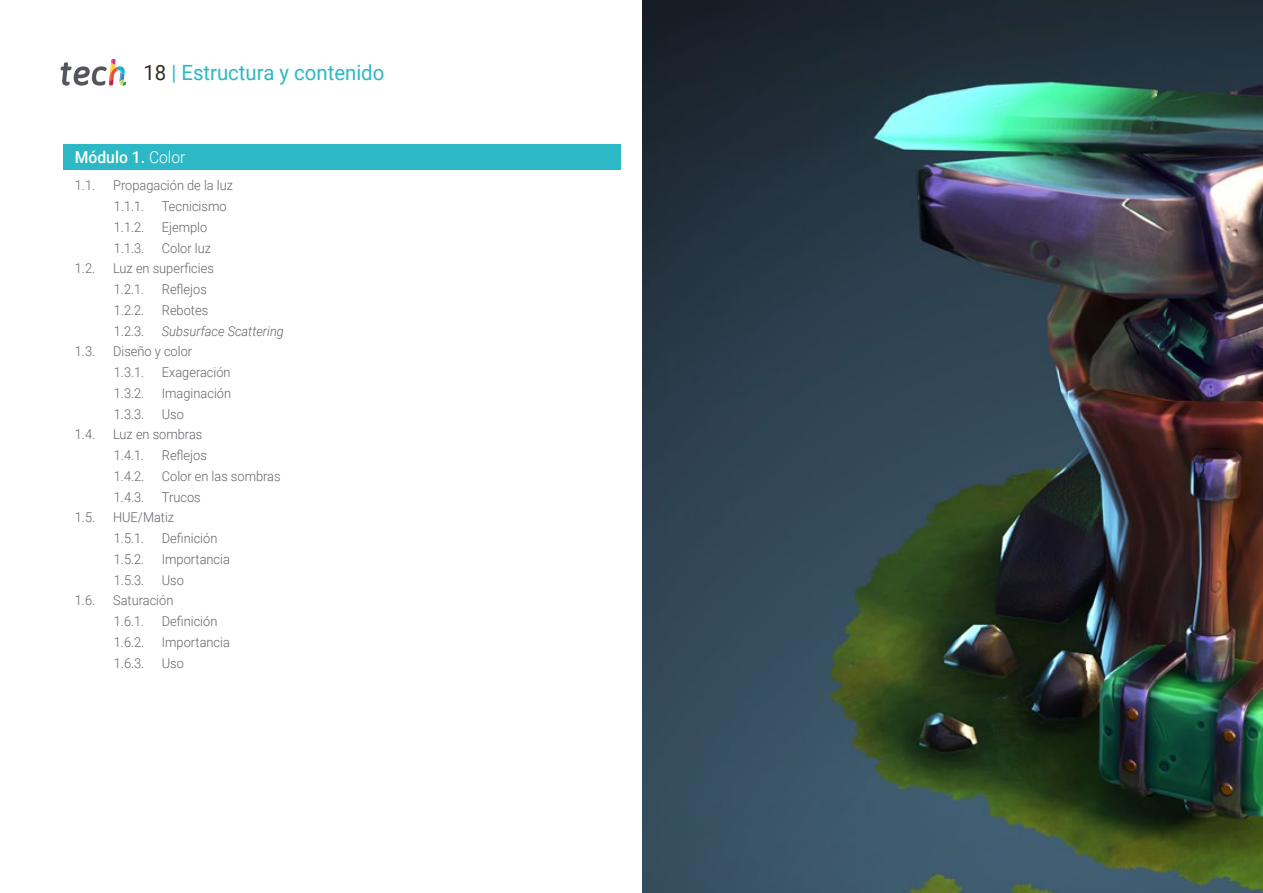
<style>
.page{position:relative;width:1263px;height:893px;background:#fff}
.page>*{position:absolute;margin:0;border:0;box-sizing:border-box;transform-origin:0 0}
.t1{font:21px "Roboto";color:#2db8c5}
.t2{font:500 16.5px "Roboto";color:#fff;scale:.95 1}
.t3{font:300 13.5px/20.7px "Roboto";color:#61646a;scale:.95 1}
.t4{font:italic 300 13.5px "Roboto";color:#61646a;scale:.95 1}
.s1{color:#312e20}
.s2{font-weight:300}
</style>
<div class="page">
<div style="left:64px;top:145px;width:557px;height:25px;background:#2db8c5"></div>
<svg style="left:61px;top:59px;width:65px;height:27px"></svg>
<img style="left:642px;top:0;width:621px;height:893px">
<h1 class="t1" style="left:144px;top:57px;width:242px"><span class="s1">18</span> | Estructura y contenido</h1>
<p class="t2" style="left:75px;top:146px;width:118px">Módulo 1. <span class="s2">Color</span></p>
<p class="t3" style="left:75px;top:175px;width:23px">1.1.</p>
<p class="t3" style="left:113px;top:175px;width:128px">Propagación de la luz<br>1.1.1.</p>
<p class="t3" style="left:162px;top:196px;width:70px">Tecnicismo</p>
<p class="t3" style="left:114px;top:216px;width:34px">1.1.2.</p>
<p class="t3" style="left:162px;top:216px;width:49px">Ejemplo</p>
<p class="t3" style="left:114px;top:237px;width:34px">1.1.3.</p>
<p class="t3" style="left:162px;top:237px;width:53px">Color luz</p>
<p class="t3" style="left:75px;top:258px;width:23px">1.2.</p>
<p class="t3" style="left:113px;top:258px;width:108px">Luz en superficies<br>1.2.1.</p>
<p class="t3" style="left:162px;top:279px;width:49px">Reflejos</p>
<p class="t3" style="left:114px;top:299px;width:34px">1.2.2.</p>
<p class="t3" style="left:162px;top:299px;width:50px">Rebotes</p>
<p class="t3" style="left:114px;top:320px;width:34px">1.2.3.</p>
<p class="t4" style="left:162px;top:321px;width:130px">Subsurface Scattering</p>
<p class="t3" style="left:75px;top:341px;width:23px">1.3.</p>
<p class="t3" style="left:113px;top:341px;width:85px">Diseño y color<br>1.3.1.</p>
<p class="t3" style="left:162px;top:362px;width:74px">Exageración</p>
<p class="t3" style="left:114px;top:382px;width:34px">1.3.2.</p>
<p class="t3" style="left:162px;top:382px;width:74px">Imaginación</p>
<p class="t3" style="left:114px;top:403px;width:34px">1.3.3.</p>
<p class="t3" style="left:162px;top:403px;width:25px">Uso</p>
<p class="t3" style="left:75px;top:424px;width:23px">1.4.</p>
<p class="t3" style="left:113px;top:424px;width:95px">Luz en sombras<br>1.4.1.</p>
<p class="t3" style="left:162px;top:445px;width:49px">Reflejos</p>
<p class="t3" style="left:114px;top:465px;width:34px">1.4.2.</p>
<p class="t3" style="left:162px;top:465px;width:126px">Color en las sombras</p>
<p class="t3" style="left:114px;top:486px;width:34px">1.4.3.</p>
<p class="t3" style="left:162px;top:486px;width:42px">Trucos</p>
<p class="t3" style="left:75px;top:507px;width:23px">1.5.</p>
<p class="t3" style="left:113px;top:507px;width:66px">HUE/Matiz<br>1.5.1.</p>
<p class="t3" style="left:162px;top:528px;width:60px">Definición</p>
<p class="t3" style="left:114px;top:548px;width:34px">1.5.2.</p>
<p class="t3" style="left:162px;top:548px;width:73px">Importancia</p>
<p class="t3" style="left:114px;top:569px;width:34px">1.5.3.</p>
<p class="t3" style="left:162px;top:569px;width:25px">Uso</p>
<p class="t3" style="left:75px;top:590px;width:23px">1.6.</p>
<p class="t3" style="left:113px;top:590px;width:65px">Saturación<br>1.6.1.</p>
<p class="t3" style="left:162px;top:611px;width:60px">Definición</p>
<p class="t3" style="left:114px;top:631px;width:34px">1.6.2.</p>
<p class="t3" style="left:162px;top:631px;width:73px">Importancia</p>
<p class="t3" style="left:114px;top:652px;width:34px">1.6.3.</p>
<p class="t3" style="left:162px;top:652px;width:25px">Uso</p>
</div>
